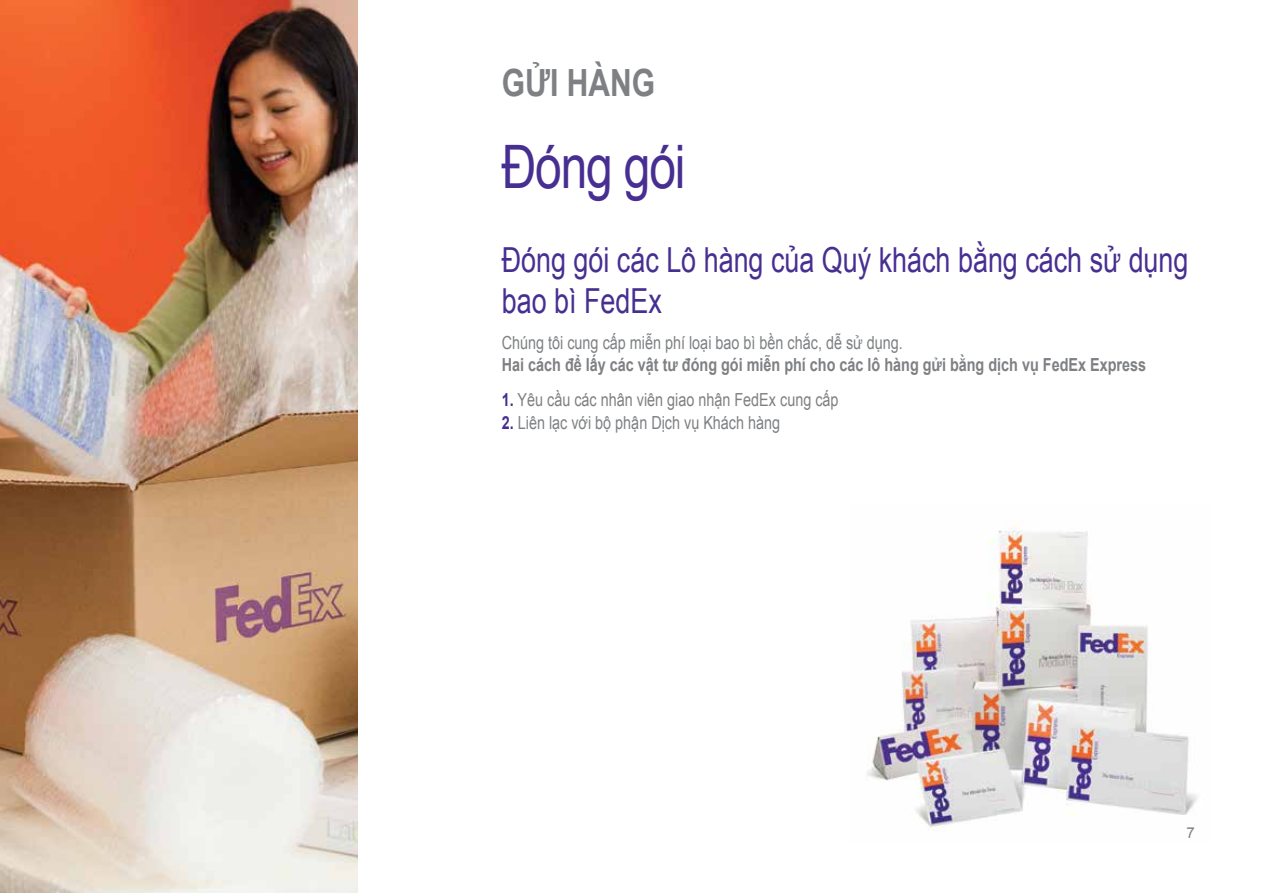
<style>
.page{position:relative;width:1263px;height:893px;background:#fff}
.page>*{position:absolute;margin:0;border:0;box-sizing:border-box;transform-origin:0 0}
.t1{font:60px "Arial";letter-spacing:-.025em;color:#472f92;scale:.8 1}
.t2{font:700 37.5px "Arial";color:#7e8083;scale:.8 1}
.t3{font:34.5px/41.2px "Arial";color:#472f92;scale:.78 1}
.t4{font:18px "Arial";color:#7e8083;scale:.8 1}
.t5{font:700 18px "Arial";color:#7e8083;scale:.8 1}
.t6{font:15px "Arial";color:#7e8083}
.s1{font-weight:700;color:#472f92}
</style>
<div class="page">
<img style="left:867px;top:521px;width:331px;height:311px">
<img style="left:0;top:0;width:357px;height:893px">
<h2 class="t2" style="left:502px;top:58px;width:193px">GỬIHÀNG</h2>
<h1 class="t1" style="left:502px;top:127px;width:231px">Đóng gói</h1>
<h3 class="t3" style="left:502px;top:240px;width:882px">Đóng gói các Lô hàng của Quý khách bằng cách sử dụng bao bì FedEx</h3>
<p class="t4" style="left:502px;top:330px;width:503px">Chúng tôi cung cấp miễn phí loại bao bì bền chắc, dễ sử dụng.</p>
<p class="t5" style="left:502px;top:353px;width:807px">Hai cách để lấy các vật tư đóng gói miễn phí cho các lô hàng gửi bằng dịch vụ FedEx Express</p>
<p class="t4" style="left:502px;top:388px;width:422px"><span class="s1">1.</span> Yêu cầu các nhân viên giao nhận FedEx cung cấp</p>
<p class="t4" style="left:502px;top:411px;width:349px"><span class="s1">2.</span> Liên lạc với bộ phận Dịch vụ Khách hàng</p>
<p class="t6" style="left:1186px;top:823px;width:10px">7</p>
</div>
